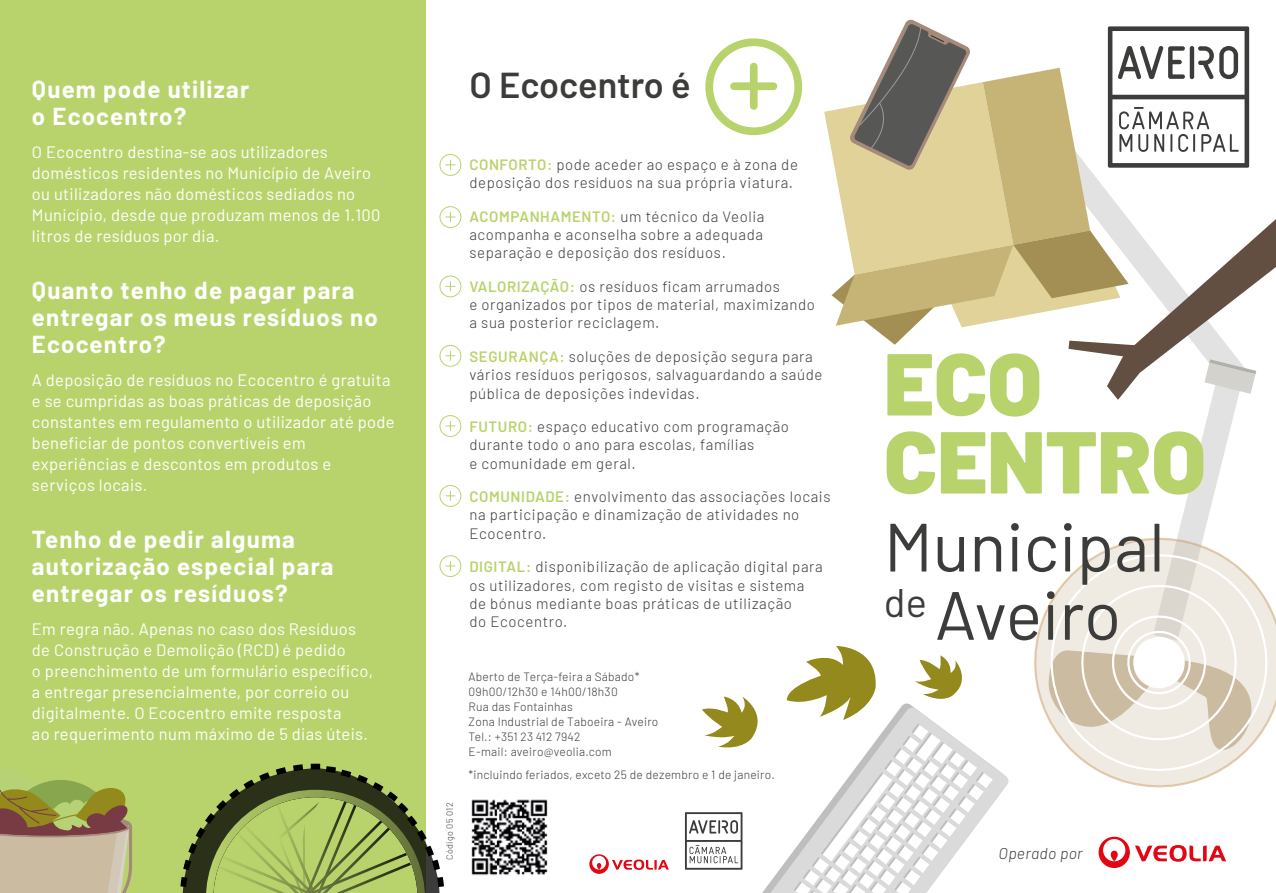
<style>
.page{position:relative;width:1276px;height:893px;background:#fff}
.page>*{position:absolute;margin:0;border:0;box-sizing:border-box;transform-origin:0 0}
.t1{font:900 87.75px/78px "Barlow";color:#b9d36c}
.t2{font:68.25px/68.2px "Barlow";color:#3c3c3b}
.t3{font:600 36px "Barlow";color:#3c3c3b}
.t4{font:700 24px/27px "Barlow";letter-spacing:.05em;color:#fff}
.t5{font:16.5px/21px "Barlow";letter-spacing:.02em;color:#fff}
.t6{font:italic 300 15.75px "Barlow";letter-spacing:.02em;color:#3c3c3b}
.t7{font:300 15px/18.3px "Barlow";letter-spacing:.04em;color:#3c3c3b}
.t8{font:300 12px/15px "Barlow";letter-spacing:.02em;color:#3c3c3b}
.t9{font:300 9px "Barlow";letter-spacing:.04em;color:#3c3c3b}
.s1{font-weight:600;color:#b9d36c}
</style>
<div class="page">
<div style="left:0;top:0;width:425px;height:893px;background:#b9d36c"></div>
<div style="left:439px;top:154px;width:22px;height:22px;border:1px solid #b9d36c;border-radius:50%"></div>
<svg style="left:446px;top:160px;width:9px;height:9px"></svg>
<div style="left:705px;top:38px;width:97px;height:97px;border:8px solid #b9d36c;border-radius:50%"></div>
<div style="left:750px;top:67px;width:7px;height:39px;background:#b9d36c"></div>
<div style="left:734px;top:82px;width:39px;height:8px;background:#b9d36c"></div>
<div style="left:439px;top:206px;width:22px;height:22px;border:1px solid #b9d36c;border-radius:50%"></div>
<svg style="left:446px;top:212px;width:9px;height:10px"></svg>
<div style="left:439px;top:276px;width:22px;height:21px;border:1px solid #b9d36c;border-radius:50%"></div>
<svg style="left:446px;top:282px;width:9px;height:9px"></svg>
<div style="left:439px;top:345px;width:22px;height:22px;border:1px solid #b9d36c;border-radius:50%"></div>
<svg style="left:446px;top:351px;width:9px;height:9px"></svg>
<div style="left:439px;top:415px;width:22px;height:22px;border:1px solid #b9d36c;border-radius:50%"></div>
<svg style="left:446px;top:421px;width:9px;height:10px"></svg>
<div style="left:439px;top:485px;width:22px;height:22px;border:1px solid #b9d36c;border-radius:50%"></div>
<svg style="left:446px;top:491px;width:9px;height:9px"></svg>
<div style="left:439px;top:555px;width:22px;height:22px;border:1px solid #b9d36c;border-radius:50%"></div>
<svg style="left:446px;top:561px;width:9px;height:10px"></svg>
<svg style="left:589px;top:854px;width:80px;height:20px"></svg>
<svg style="left:742px;top:812px;width:44px;height:81px"></svg>
<svg style="left:702px;top:696px;width:56px;height:52px"></svg>
<svg style="left:786px;top:19px;width:490px;height:874px"></svg>
<svg style="left:180px;top:764px;width:264px;height:129px"></svg>
<svg style="left:0;top:780px;width:132px;height:113px;background:#afa474"></svg>
<div style="left:87px;top:813px;width:20px;height:16px;background:#783b43;border-radius:50%"></div>
<img style="left:471px;top:799px;width:77px;height:77px">
<svg style="left:685px;top:812px;width:57px;height:58px"></svg>
<h3 class="t4" style="left:32px;top:74px;width:219px">Quem pode utilizar o Ecocentro?</h3>
<p class="t5" style="left:32px;top:141px;width:350px">O Ecocentro destina-se aos utilizadores domésticos residentes no Município de Aveiro ou utilizadores não domésticos sediados no Município, desde que produzam menos de 1.100 litros de resíduos por dia.</p>
<h3 class="t4" style="left:32px;top:275px;width:347px">Quanto tenho de pagar para entregar os meus resíduos no<br>Ecocentro?</h3>
<p class="t5" style="left:32px;top:369px;width:364px">A deposição de resíduos no Ecocentro é gratuita e se cumpridas as boas práticas de deposição constantes em regulamento o utilizador até pode beneficiar de pontos convertíveis em experiências e descontos em produtos e serviços locais.</p>
<h3 class="t4" style="left:32px;top:524px;width:303px">Tenho de pedir alguma autorização especial para entregar os resíduos?</h3>
<p class="t5" style="left:32px;top:618px;width:342px">Em regra não. Apenas no caso dos Resíduos de Construção e Demolição (RCD) é pedido<br>o preenchimento de um formulário específico, a entregar presencialmente, por correio ou digitalmente. O Ecocentro emite resposta<br>ao requerimento num máximo de 5 dias úteis.</p>
<h3 class="t3" style="left:469px;top:59px;width:223px">O Ecocentro é</h3>
<p class="t7" style="left:469px;top:154px;width:330px"><span class="s1">CONFORTO:</span> pode aceder ao espaço e à zona de deposição dos resíduos na sua própria viatura.</p>
<p class="t7" style="left:469px;top:206px;width:296px;text-align:justify"><span class="s1">ACOMPANHAMENTO:</span> um técnico da Veolia acompanha e aconselha sobre a adequada separação e deposição dos resíduos.</p>
<p class="t7" style="left:469px;top:276px;width:347px"><span class="s1">VALORIZAÇÃO:</span> os resíduos ficam arrumados<br>e organizados por tipos de material, maximizando a sua posterior reciclagem.</p>
<p class="t7" style="left:469px;top:346px;width:354px"><span class="s1">SEGURANÇA:</span> soluções de deposição segura para vários resíduos perigosos, salvaguardando a saúde pública de deposições indevidas.</p>
<p class="t7" style="left:469px;top:416px;width:321px"><span class="s1">FUTURO:</span> espaço educativo com programação durante todo o ano para escolas, famílias<br>e comunidade em geral.</p>
<p class="t7" style="left:469px;top:486px;width:362px"><span class="s1">COMUNIDADE:</span> envolvimento das associações locais na participação e dinamização de atividades no<br>Ecocentro.</p>
<p class="t7" style="left:469px;top:556px;width:355px"><span class="s1">DIGITAL:</span> disponibilização de aplicação digital para os utilizadores, com registo de visitas e sistema de bónus mediante boas práticas de utilização<br>do Ecocentro.</p>
<p class="t9" style="left:443px;top:860px;width:59px;rotate:-90deg">Código 05 012</p>
<p class="t8" style="left:468px;top:668px;width:191px">Aberto de Terça-feira a Sábado*<br>09h00/12h30 e 14h00/18h30<br>Rua das Fontainhas<br>Zona Industrial de Taboeira - Aveiro<br>Tel.: +351 23 412 7942<br>E-mail: aveiro@veolia.com</p>
<p class="t8" style="left:468px;top:766px;width:308px">*incluindo feriados, exceto 25 de dezembro e 1 de janeiro.</p>
<h1 class="t1" style="left:884px;top:339px;width:323px">ECO<br>CENTRO</h1>
<h2 class="t2" style="left:884px;top:508px;width:282px">Municipal <sup>de</sup> Aveiro</h2>
<p class="t6" style="left:998px;top:842px;width:86px">Operado por</p>
</div>
